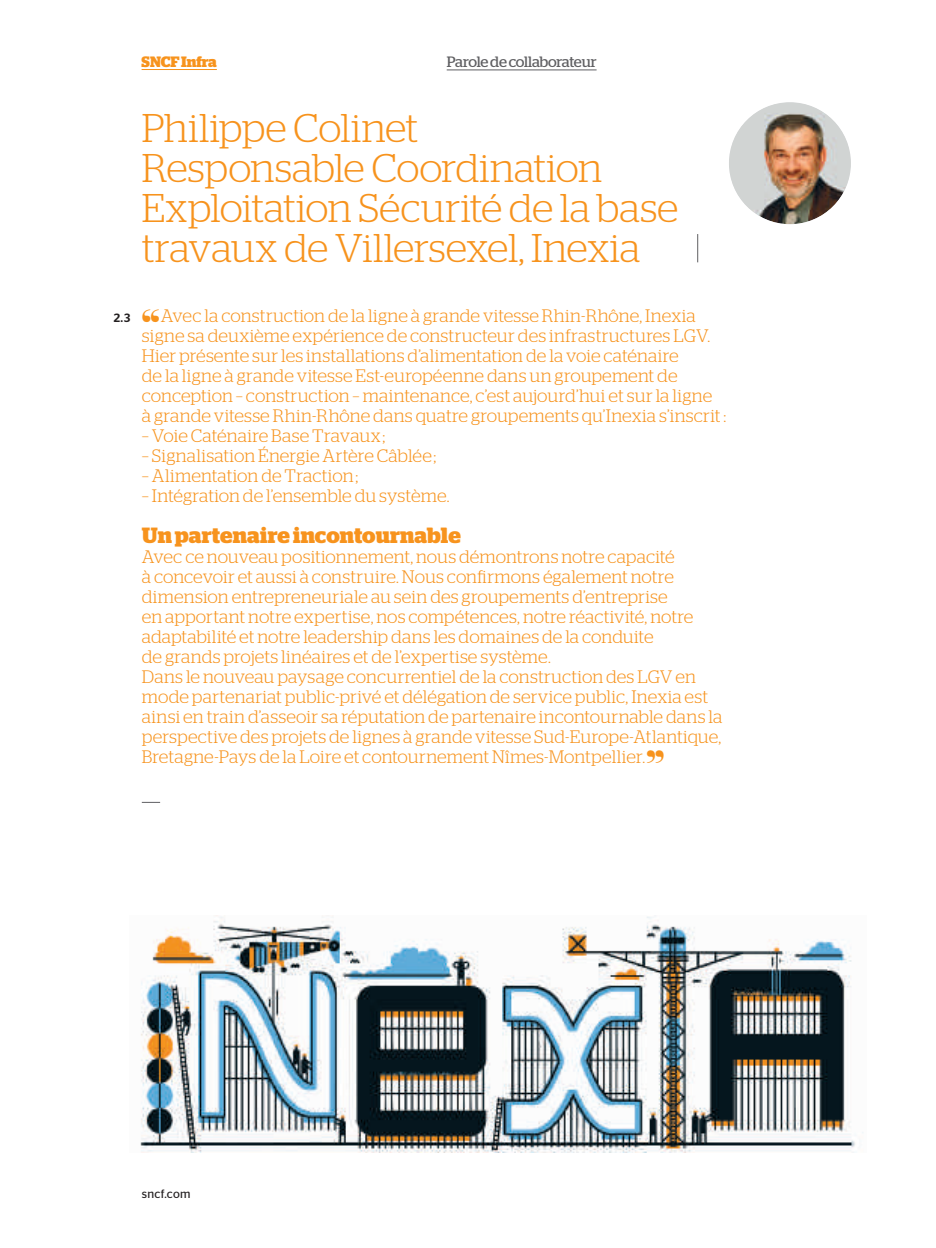
<style>
.page{position:relative;width:936px;height:1248px;background:#fff}
.page>*{position:absolute;margin:0;border:0;box-sizing:border-box;transform-origin:0 0}
.t1{font:300 40px/40px "Stag";letter-spacing:-.01em;color:#f7931d}
.t2{font:700 22px "Stag";color:#f7931d}
.LI_Label{font:300 18px/20px "Stag";letter-spacing:.005em;color:#f7931d}
.t3{font:15px "Stag";letter-spacing:-.02em;color:#5f5f62}
.t4{font:700 15px "Stag";color:#f7931d}
.t5{font:12px "Stag Sans";letter-spacing:.02em;color:#231f20}
.t6{font:500 12px "Stag Sans";color:#231f20}
</style>
<div class="page">
<hr style="left:142px;top:69px;width:75px;height:1px;background:#f7931d">
<svg style="left:697px;top:234px;width:1px;height:28px"></svg>
<svg style="left:142px;top:802px;width:18px;height:1px"></svg>
<img style="left:140px;top:915px;width:723px;height:237px">
<img style="left:729px;top:102px;width:121px;height:122px;border-radius:50%">
<hr style="left:446px;top:70px;width:150px;height:1px;background:#5f5f62">
<p class="t4" style="left:142px;top:56px;width:77px">SNCF Infra</p>
<p class="t3" style="left:446px;top:56px;width:151px">Parole de collaborateur</p>
<h2 class="t1" style="left:142px;top:111px;width:538px">Philippe Colinet<br>Responsable Coordination<br>Exploitation Sécurité de la base travaux de Villersexel, Inexia</h2>
<h2 class="t6" style="left:114px;top:313px;width:18px">2. 3</h2>
<p class="LI_Label" style="left:142px;top:307px;width:569px">“ Avec la construction de la ligne à grande vitesse Rhin-Rhône, Inexia signe sa deuxième expérience de constructeur des infrastructuresLGV.</p>
<p class="LI_Label" style="left:142px;top:347px;width:586px">Hier présente sur les installations d’alimentation de la voie caténaire<br>de la ligne à grande vitesse Est-européenne dans un groupement de conception – construction – maintenance, c’est aujourd’hui et sur la ligne<br>à grande vitesse Rhin-Rhône dans quatre groupements qu’Inexia s’inscrit :</p>
<p class="LI_Label" style="left:142px;top:427px;width:245px">– Voie Caténaire Base Travaux ;</p>
<p class="LI_Label" style="left:142px;top:447px;width:296px">–Signalisation Énergie Artère Câblée ;</p>
<p class="LI_Label" style="left:142px;top:467px;width:218px">– Alimentation de Traction ;</p>
<p class="LI_Label" style="left:142px;top:487px;width:309px">– Intégration de l’ensemble du système.</p>
<h3 class="t2" style="left:142px;top:527px;width:320px">Un partenaire incontournable</h3>
<p class="LI_Label" style="left:142px;top:547px;width:534px">Avec ce nouveau positionnement, nous démontrons notre capacité à concevoir et aussi à construire. Nous confirmons également notre</p>
<p class="LI_Label" style="left:142px;top:587px;width:556px">dimension entrepreneuriale au sein des groupements d’entreprise<br>en apportant notre expertise, nos compétences, notre réactivité, notre adaptabilité et notre leadership dans les domaines de la conduite<br>de grands projets linéaires et de l’expertise système.<br>Dans le nouveau paysage concurrentiel de la construction des LGV en</p>
<p class="LI_Label" style="left:142px;top:687px;width:582px">mode partenariat public-privé et délégation de service public, Inexia est ainsi en train d’asseoir sa réputation de partenaire incontournable dans la perspective des projets de lignes à grande vitesse Sud-Europe-Atlantique, Bretagne-Pays de la Loire et contournement Nîmes-Montpellier. ”</p>
<p class="t5" style="left:142px;top:1189px;width:50px">sncf.com</p>
</div>
